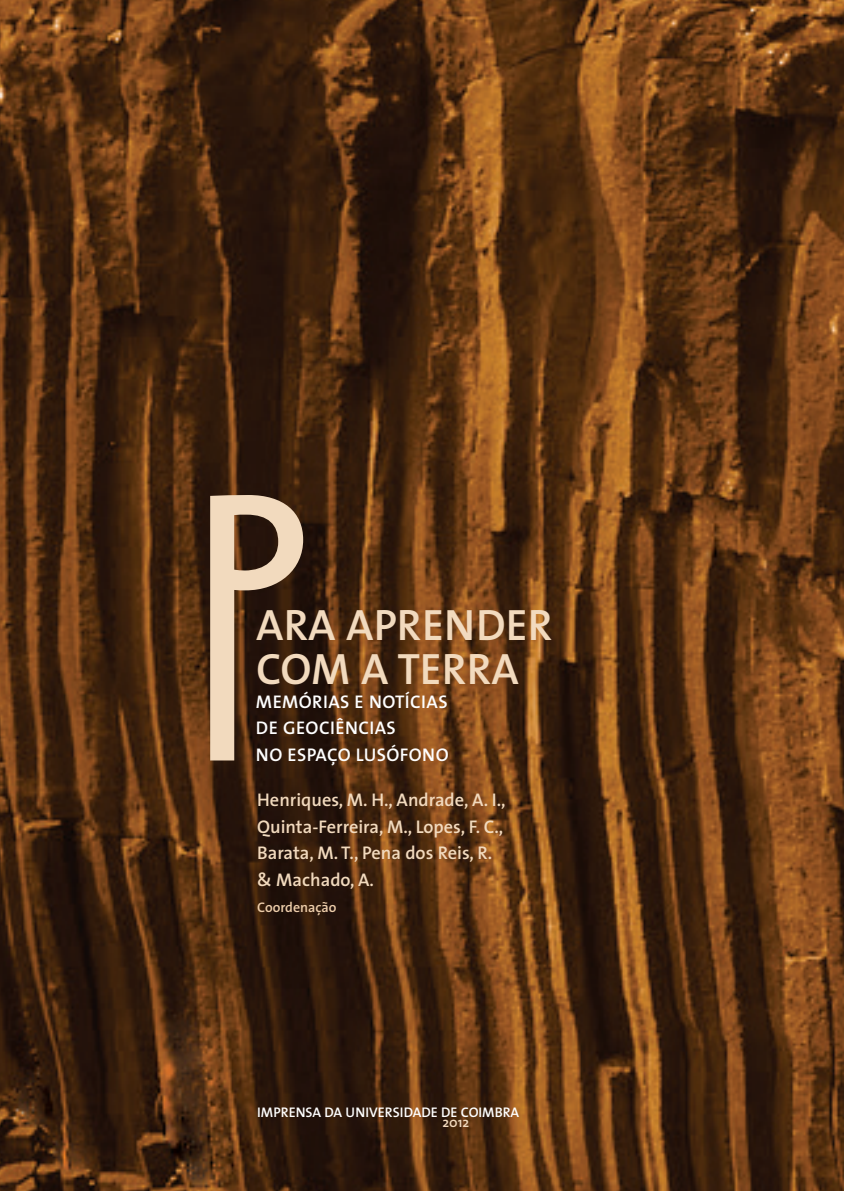
<style>
.page{position:relative;width:844px;height:1191px;background:#fff}
.page>*{position:absolute;margin:0;border:0;box-sizing:border-box;transform-origin:0 0}
.t1{font:600 44.1px "The Sans";color:#f2dabe}
.t2{font:600 18.38px "The Sans";color:#f2dabe}
.Subtítulo_do_livro{font:600 18.38px "The Sans";letter-spacing:.02em;color:#fff}
.t3{font:600 14px "The Sans";color:#fff}
.t4{font:600 14px "The Sans";color:#eeceab}
.t5{font:600 14px "The Sans";color:#f2dabe}
</style>
<div class="page">
<img style="left:0;top:0;width:843px;height:1191px">
<svg style="left:210px;top:495px;width:93px;height:265px;background:#7f6753"></svg>
<p class="t1" style="left:256px;top:588px;width:297px">ARA APRENDER</p>
<p class="t1" style="left:256px;top:632px;width:264px">COM A TERRA</p>
<p class="Subtítulo_do_livro" style="left:256px;top:686px;width:193px">MEMÓRIAS E NOTÍCIAS</p>
<p class="Subtítulo_do_livro" style="left:256px;top:713px;width:141px">DE GEOCIÊNCIAS</p>
<p class="Subtítulo_do_livro" style="left:256px;top:739px;width:194px">NO ESPAÇO LUSÓFONO</p>
<p class="t2" style="left:257px;top:785px;width:250px">Henriques, M. H., Andrade, A. I.,</p>
<p class="t2" style="left:257px;top:811px;width:247px">Quinta-Ferreira, M., Lopes, F. C.,</p>
<p class="t2" style="left:257px;top:837px;width:236px">Barata, M. T., Pena dos Reis, R.</p>
<p class="t2" style="left:257px;top:864px;width:118px">&amp; Machado, A.</p>
<p class="t4" style="left:257px;top:896px;width:81px">Coordenação</p>
<p class="t3" style="left:257px;top:1100px;width:263px">IMPRENSA DA UNIVERSIDADE DE COIMBRA</p>
<p class="t5" style="left:442px;top:1111px;width:28px">2012</p>
</div>
